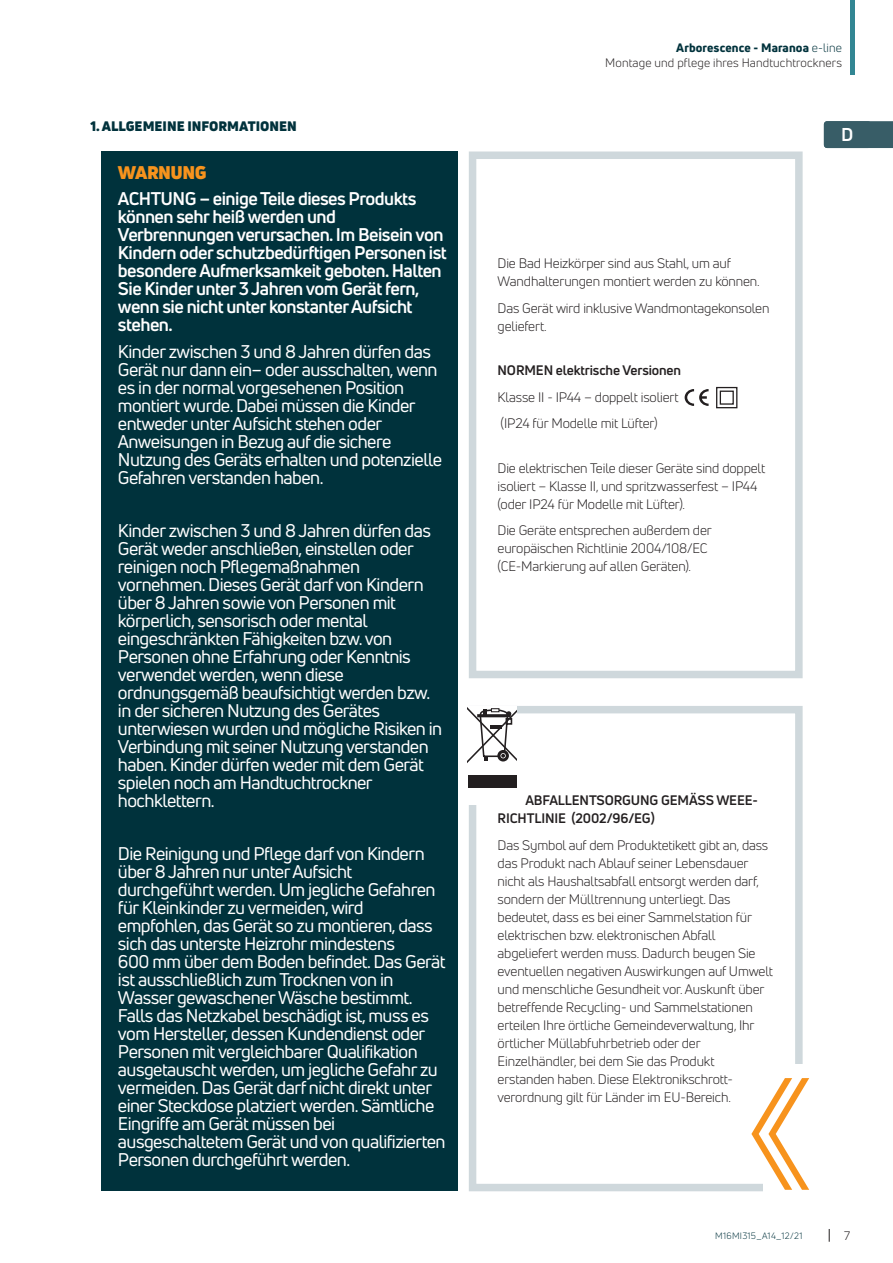
<style>
.page{position:relative;width:893px;height:1263px;background:#fff}
.page>*{position:absolute;margin:0;border:0;box-sizing:border-box;transform-origin:0 0}
.t1{font:700 18.15px "Uni Neue";color:#fff}
.t2{font:18px/18px "Uni Neue";letter-spacing:-.03em;color:#fff}
.t3{font:700 18px/18px "Uni Neue";letter-spacing:-.03em;color:#fff}
.t4{font:900 18px "Uni Neue";letter-spacing:-.03em;color:#f7931d}
.t5{font:13.5px/18px "Uni Neue";letter-spacing:-.01em;color:#231f20}
.t6{font:700 13.5px/18px "Uni Neue";letter-spacing:-.01em;color:#231f20}
.t7{font:900 13.5px "Uni Neue";color:#00323c}
.t8{font:12px/15px "Uni Neue";letter-spacing:.01em;color:#231f20;text-align:right}
.t9{font:9px "Uni Neue";letter-spacing:.03em;color:#00323c}
.s1{font-weight:800;color:#00323c}
.s2{color:#00323c}
</style>
<div class="page">
<svg style="left:829px;top:1229px;width:1px;height:13px"></svg>
<div style="left:850px;top:0;width:5px;height:74px;background:#328693"></div>
<svg style="left:824px;top:121px;width:69px;height:27px"></svg>
<div style="left:824px;top:121px;width:47px;height:27px;background:#385d67;border-radius:3px"></div>
<svg style="left:716px;top:387px;width:21px;height:21px"></svg>
<svg style="left:685px;top:389px;width:24px;height:17px"></svg>
<div style="left:469px;top:151px;width:334px;height:527px;border:8px solid #cfd8dc"></div>
<div style="left:469px;top:706px;width:334px;height:485px;border:8px solid #cfd8dc"></div>
<div style="left:468px;top:706px;width:49px;height:98px;background:#fff"></div>
<div style="left:468px;top:776px;width:49px;height:12px;background:#231f20"></div>
<svg style="left:468px;top:708px;width:49px;height:54px"></svg>
<div style="left:101px;top:151px;width:356px;height:1040px;background:#00323c"></div>
<div style="left:763px;top:1064px;width:49px;height:127px;background:#fff"></div>
<svg style="left:751px;top:1078px;width:58px;height:112px"></svg>
<p class="t7" style="left:90px;top:117px;width:208px">1. ALLGEMEINE INFORMATIONEN</p>
<p class="t4" style="left:118px;top:160px;width:90px">WARNUNG</p>
<p class="t3" style="left:118px;top:190px;width:330px">ACHTUNG – einige Teile dieses Produkts können sehr heiß werden und Verbrennungen verursachen. Im Beisein von Kindern oder schutzbedürftigen Personen ist besondere Aufmerksamkeit geboten. Halten Sie Kinder unter 3 Jahren vom Gerät fern, wenn sie nicht unter konstanter Aufsicht stehen.</p>
<p class="t2" style="left:118px;top:342px;width:326px">Kinder zwischen 3 und 8 Jahren dürfen das Gerät nur dann ein– oder ausschalten, wenn es in der normal vorgesehenen Position montiert wurde. Dabei müssen die Kinder entweder unter Aufsicht stehen oder Anweisungen in Bezug auf die sichere Nutzung des Geräts erhalten und potenzielle Gefahren verstanden haben.</p>
<p class="t2" style="left:118px;top:521px;width:326px">Kinder zwischen 3 und 8 Jahren dürfen das Gerät weder anschließen, einstellen oder reinigen noch Pflegemaßnahmen vornehmen. Dieses Gerät darf von Kindern über 8 Jahren sowie von Personen mit körperlich, sensorisch oder mental eingeschränkten Fähigkeiten bzw. von Personen ohne Erfahrung oder Kenntnis verwendet werden, wenn diese ordnungsgemäß beaufsichtigt werden bzw. in der sicheren Nutzung des Gerätes unterwiesen wurden und mögliche Risiken in Verbindung mit seiner Nutzung verstanden haben. Kinder dürfen weder mit dem Gerät spielen noch am Handtuchtrockner hochklettern.</p>
<p class="t2" style="left:118px;top:844px;width:329px">Die Reinigung und Pflege darf von Kindern über 8 Jahren nur unter Aufsicht durchgeführt werden. Um jegliche Gefahren für Kleinkinder zu vermeiden, wird empfohlen, das Gerät so zu montieren, dass sich das unterste Heizrohr mindestens<br>600 mm über dem Boden befindet. Das Gerät ist ausschließlich zum Trocknen von in Wasser gewaschener Wäsche bestimmt.<br>Falls das Netzkabel beschädigt ist, muss es vom Hersteller, dessen Kundendienst oder Personen mit vergleichbarer Qualifikation ausgetauscht werden, um jegliche Gefahr zu vermeiden. Das Gerät darf nicht direkt unter einer Steckdose platziert werden. Sämtliche Eingriffe am Gerät müssen bei ausgeschaltetem Gerät und von qualifizierten Personen durchgeführt werden.</p>
<p class="t8" style="left:605px;top:40px;width:238px"><span class="s1">Arborescence - Maranoa</span> <span class="s2">e-line<br></span>Montage und pflege ihres Handtuchtrockners</p>
<p class="t5" style="left:498px;top:255px;width:264px">Die Bad Heizkörper sind aus Stahl, um auf<br>Wandhalterungen montiert werden zu können.</p>
<p class="t5" style="left:498px;top:299px;width:273px">Das Gerät wird inklusive Wandmontagekonsolen geliefert.</p>
<p class="t6" style="left:498px;top:361px;width:185px">NORMEN elektrische Versionen</p>
<p class="t5" style="left:498px;top:384px;width:183px;line-height:26.5px">Klasse II - IP44 – doppelt isoliert (IP24 für Modelle mit Lüfter)</p>
<p class="t5" style="left:498px;top:459px;width:269px">Die elektrischen Teile dieser Geräte sind doppelt isoliert – Klasse II, und spritzwasserfest – IP44 (oder IP24 für Modelle mit Lüfter).</p>
<p class="t5" style="left:498px;top:522px;width:216px">Die Geräte entsprechen außerdem der europäischen Richtlinie 2004/108/EC (CE-Markierung auf allen Geräten).</p>
<p class="t1" style="left:841px;top:124px;width:14px">D</p>
<p class="t6" style="left:498px;top:791px;width:262px;text-indent:28px">ABFALLENTSORGUNG GEMÄSS WEEE-<br>RICHTLINIE (2002/96/EG)</p>
<p class="t5" style="left:498px;top:836px;width:277px">Das Symbol auf dem Produktetikett gibt an, dass das Produkt nach Ablauf seiner Lebensdauer nicht als Haushaltsabfall entsorgt werden darf, sondern der Mülltrennung unterliegt. Das bedeutet, dass es bei einer Sammelstation für elektrischen bzw. elektronischen Abfall abgeliefert werden muss. Dadurch beugen Sie eventuellen negativen Auswirkungen auf Umwelt und menschliche Gesundheit vor. Auskunft über betreffende Recycling- und Sammelstationen erteilen Ihre örtliche Gemeindeverwaltung, Ihr örtlicher Müllabfuhrbetrieb oder der Einzelhändler, bei dem Sie das Produkt erstanden haben. Diese Elektronikschrott&shy;verordnung gilt für Länder im EU-Bereich.</p>
<p class="t9" style="left:715px;top:1230px;width:89px">M16MI315_A14_12/21</p>
<p class="t8" style="left:844px;top:1228px;width:8px">7</p>
</div>
